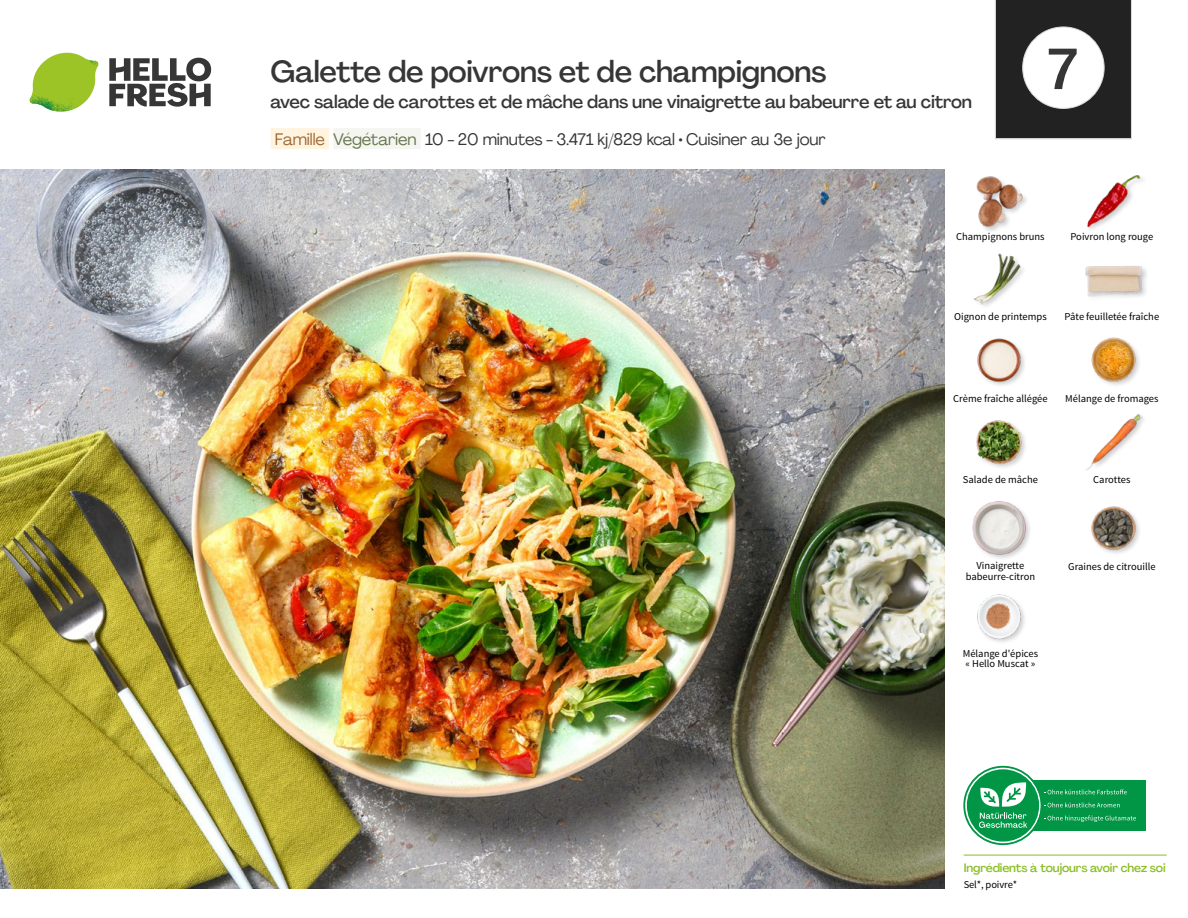
<style>
.page{position:relative;width:1188px;height:918px;background:#fff}
.page>*{position:absolute;margin:0;border:0;box-sizing:border-box;transform-origin:0 0}
.t1{font:500 57px "Agrandir";color:#373636}
.t2{font:500 30px "Agrandir";letter-spacing:-.01em;color:#373636}
.t3{font:500 18px "Agrandir";letter-spacing:-.01em;color:#373636}
.t4{font:16.5px "Agrandir";letter-spacing:-.01em;color:#373636}
.t5{font:500 12px "Agrandir";letter-spacing:-.01em;color:#8abd24}
.t6{font:10.5px/10.5px "Source Sans Pro";color:#000}
.s1{color:#9f6935}
.s2{color:#65764c}
</style>
<div class="page">
<div style="left:271px;top:128px;width:58px;height:21px;background:#fff4df"></div>
<div style="left:333px;top:128px;width:88px;height:21px;background:#f5f6f1"></div>
<img style="left:977px;top:594px;width:48px;height:48px">
<img style="left:1091px;top:506px;width:49px;height:48px">
<div style="left:971px;top:500px;width:62px;height:61px;background:#000;opacity:.2"></div>
<img style="left:971px;top:500px;width:57px;height:57px">
<img style="left:976px;top:420px;width:49px;height:48px">
<img style="left:1086px;top:414px;width:56px;height:56px">
<img style="left:1091px;top:337px;width:48px;height:48px">
<img style="left:977px;top:338px;width:48px;height:47px">
<img style="left:973px;top:253px;width:50px;height:53px">
<div style="left:1084px;top:265px;width:65px;height:38px;background:#000;opacity:.2"></div>
<img style="left:1085px;top:265px;width:57px;height:38px">
<img style="left:1087px;top:175px;width:55px;height:55px">
<img style="left:976px;top:176px;width:50px;height:54px">
<hr style="left:964px;top:855px;width:203px;height:1px;background:#8abd24">
<svg style="left:109px;top:57px;width:102px;height:50px"></svg>
<svg style="left:34px;top:53px;width:62px;height:40px"></svg>
<img style="left:67px;top:53px;width:32px;height:26px">
<img style="left:33px;top:75px;width:59px;height:11px">
<img style="left:29px;top:79px;width:61px;height:33px">
<img style="left:65px;top:86px;width:27px;height:25px">
<img style="left:0;top:169px;width:945px;height:719px">
<div style="left:995px;top:0;width:137px;height:139px;background:#212221"></div>
<div style="left:1023px;top:27px;width:81px;height:81px;background:#fff;border-radius:50%"></div>
<div style="left:1023px;top:27px;width:81px;height:82px;border:1px solid #dadada;border-radius:50%"></div>
<div style="left:1030px;top:780px;width:116px;height:51px;background:#009645"></div>
<svg style="left:963px;top:766px;width:173px;height:79px"></svg>
<h2 class="t2" style="left:271px;top:53px;width:557px">Galette de poivrons et de champignons</h2>
<h3 class="t3" style="left:271px;top:90px;width:703px">avec salade de carottes et de mâche dans une vinaigrette au babeurre et au citron</h3>
<h3 class="t4" style="left:275px;top:129px;width:552px"><span class="s1">Famille</span> <span class="s2">Végétarien</span> 10 - 20 minutes - 3.471 kj/829 kcal • Cuisiner au 3e jour</h3>
<h1 class="t1" style="left:1048px;top:34px;width:31px">7</h1>
<p class="t6" style="left:956px;top:231px;width:90px">Champignons bruns</p>
<p class="t6" style="left:1071px;top:231px;width:84px">Poivron long rouge</p>
<p class="t6" style="left:954px;top:312px;width:94px">Oignon de printemps</p>
<p class="t6" style="left:1065px;top:312px;width:96px">Pâte feuilletée fraîche</p>
<p class="t6" style="left:953px;top:393px;width:96px">Crème fraîche allégée</p>
<p class="t6" style="left:1065px;top:393px;width:95px">Mélange de fromages</p>
<p class="t6" style="left:963px;top:474px;width:77px">Salade de mâche</p>
<p class="t6" style="left:1093px;top:474px;width:39px">Carottes</p>
<p class="t6" style="left:977px;top:561px;width:49px">Vinaigrette</p>
<p class="t6" style="left:1068px;top:561px;width:89px">Graines de citrouille</p>
<p class="t6" style="left:966px;top:571px;width:71px">babeurre-citron</p>
<p class="t6" style="left:963px;top:648px;width:77px">Mélange d'épices « Hello Muscat »</p>
<p class="t5" style="left:964px;top:861px;width:203px">Ingrédients à toujours avoir chez soi</p>
<p class="t6" style="left:964px;top:879px;width:55px">Sel*, poivre*</p>
</div>
